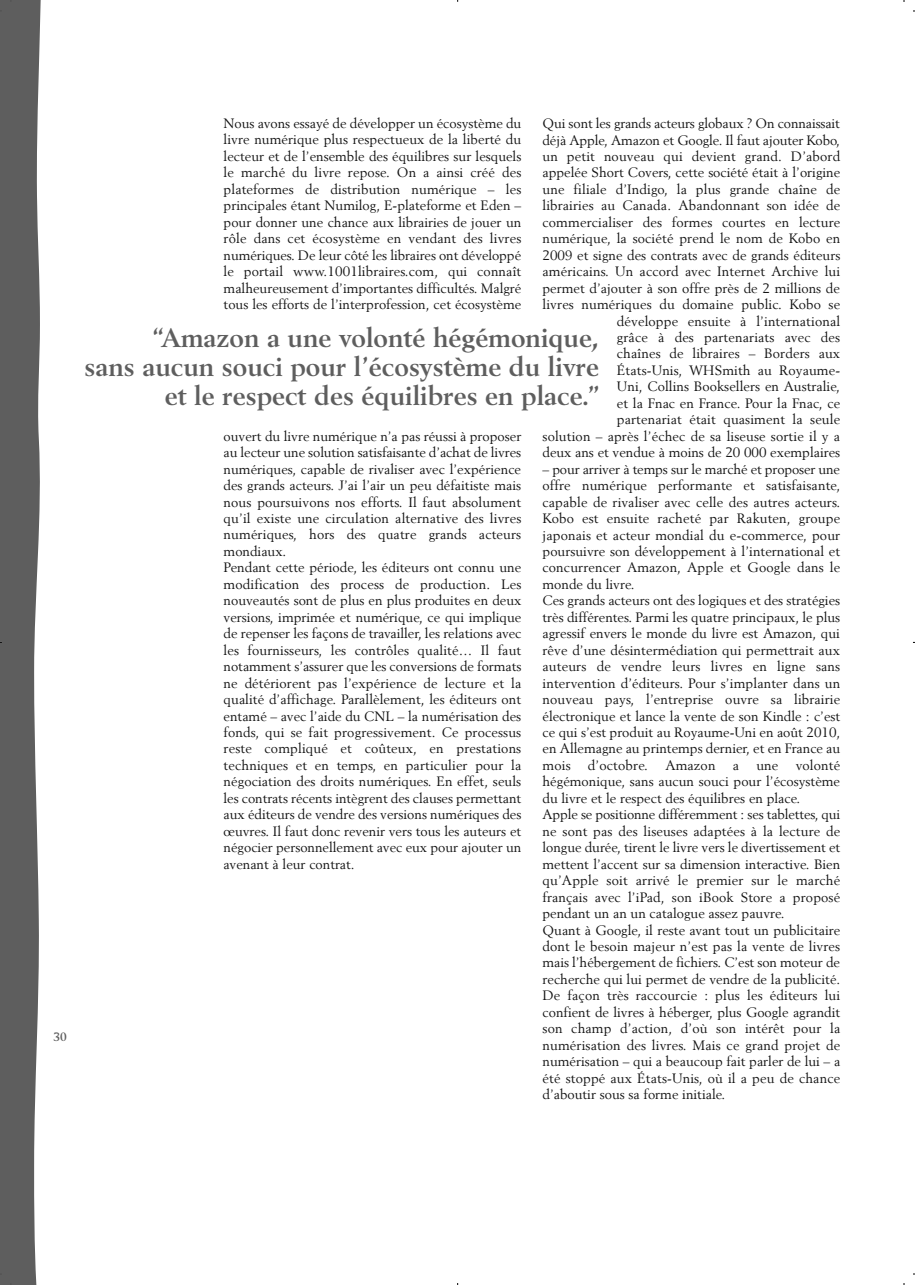
<style>
.page{position:relative;width:915px;height:1285px;background:#fff}
.page>*{position:absolute;margin:0;border:0;box-sizing:border-box;transform-origin:0 0}
.t1{font:700 27px/29.4px "Berling";color:#5e5e5e;text-align:right}
.t2{font:13.5px/16.5px "Berling";letter-spacing:.005em;color:#131313}
.t3{font:700 12px "Berling";color:#5e5e5e}
</style>
<div class="page">
<svg style="left:24px;top:0;width:17px;height:1285px;fill:#5e5e5e"></svg>
<hr style="left:437px;top:0;width:42px;height:1px;background:#000">
<hr style="left:437px;top:1284px;width:42px;height:1px;background:#000">
<div style="left:0;top:0;width:24px;height:1285px;background:#5e5e5e"></div>
<hr style="left:914px;top:621px;width:1px;height:42px;background:#000">
<p class="t3" style="left:54px;top:1032px;width:15px">30</p>
<p class="t2" style="left:224px;top:115px;width:299px;text-align:justify">Nous avons essayé de développer un écosystème du livre numérique plus respectueux de la liberté du lecteur et de l’ensemble des équilibres sur lesquels le marché du livre repose. On a ainsi créé des plateformes de distribution numérique – les principales étant Numilog, E-plateforme et Eden – pour donner une chance aux librairies de jouer un rôle dans cet écosystème en vendant des livres numériques. De leur côté les libraires ont développé le portail www.1001libraires.com, qui connaît malheureusement d’importantes difficultés. Malgré tous les efforts de l’interprofession, cet écosystème</p>
<p class="t2" style="left:542px;top:115px;width:299px;text-align:right">Qui sont les grands acteurs globaux ? On connaissait déjà Apple, Amazon et Google. Il faut ajouter Kobo, un petit nouveau qui devient grand. D’abord appelée Short Covers, cette société était à l’origine une filiale d’Indigo, la plus grande chaîne de librairies au Canada. Abandonnant son idée de commercialiser des formes courtes en lecture numérique, la société prend le nom de Kobo en 2009 et signe des contrats avec de grands éditeurs américains. Un accord avec Internet Archive lui permet d’ajouter à son offre près de 2 millions de livres numériques du domaine public. Kobo se développe ensuite à l’international<br>grâce à des partenariats avec des<br>chaînes de libraires – Borders aux<br>États-Unis, WHSmith au Royaume-<br>Uni, Collins Booksellers en Australie,<br>et la Fnac en France. Pour la Fnac, ce<br>partenariat était quasiment la seule<br>solution – après l’échec de sa liseuse sortie il y a deux ans et vendue à moins de 20 000 exemplaires</p>
<p class="t2" style="left:542px;top:461px;width:299px">– pour arriver à temps sur le marché et proposer une offre numérique performante et satisfaisante, capable de rivaliser avec celle des autres acteurs.<br>Kobo est ensuite racheté par Rakuten, groupe japonais et acteur mondial du e-commerce, pour poursuivre son développement à l’international et concurrencer Amazon, Apple et Google dans le monde du livre.<br>Ces grands acteurs ont des logiques et des stratégies très différentes. Parmi les quatre principaux, le plus agressif envers le monde du livre est Amazon, qui rêve d’une désintermédiation qui permettrait aux auteurs de vendre leurs livres en ligne sans intervention d’éditeurs. Pour s’implanter dans un nouveau pays, l’entreprise ouvre sa librairie électronique et lance la vente de son Kindle : c’est ce qui s’est produit au Royaume-Uni en août 2010, en Allemagne au printemps dernier, et en France au mois</p>
<h1 class="t1" style="left:84px;top:324px;width:516px">“Amazon a une volonté hégémonique,<br>sans aucun souci pour l’écosystème du livre et le respect des équilibres en place.”</h1>
<p class="t2" style="left:224px;top:428px;width:299px">ouvert du livre numérique n’a pas réussi à proposer au lecteur une solution satisfaisante d’achat de livres numériques, capable de rivaliser avec l’expérience des grands acteurs. J’ai l’air un peu défaitiste mais nous poursuivons nos efforts. Il faut absolument qu’il existe une circulation alternative des livres numériques, hors des quatre grands acteurs mondiaux.<br>Pendant cette période, les éditeurs ont connu une modification des process de production. Les nouveautés sont de plus en plus produites en deux versions, imprimée et numérique, ce qui implique de repenser les façons de travailler, les relations avec les fournisseurs, les contrôles qualité… Il faut notamment s’assurer que les conversions de formats ne détériorent pas l’expérience de lecture et la qualité d’affichage. Parallèlement, les éditeurs ont entamé – avec l’aide du CNL – la numérisation des fonds, qui se fait progressivement. Ce processus reste compliqué et coûteux, en prestations techniques et en temps, en particulier pour la négociation des droits numériques. En effet, seuls les contrats récents intègrent des clauses permettant aux éditeurs de vendre des versions numériques des œuvres. Il faut donc revenir vers tous les auteurs et négocier personnellement avec eux pour ajouter un avenant à leur contrat.</p>
<p class="t2" style="left:542px;top:757px;width:299px;text-indent:253px">volonté hégémonique, sans aucun souci pour l’écosystème du livre et le respect des équilibres en place.<br>Apple se positionne différemment : ses tablettes, qui ne sont pas des liseuses adaptées à la lecture de longue durée, tirent le livre vers le divertissement et mettent l’accent sur sa dimension interactive. Bien qu’Apple soit arrivé le premier sur le marché français avec l’iPad, son iBook Store a proposé pendant un an un catalogue assez pauvre.<br>Quant à Google, il reste avant tout un publicitaire dont le besoin majeur n’est pas la vente de livres mais l’hébergement de fichiers. C’est son moteur de recherche qui lui permet de vendre de la publicité.<br>De façon très raccourcie : plus les éditeurs lui confient de livres à héberger, plus Google agrandit son champ d’action, d’où son intérêt pour la numérisation des livres. Mais ce grand projet de numérisation – qui a beaucoup fait parler de lui – a été stoppé aux États-Unis, où il a peu de chance d’aboutir sous sa forme initiale.</p>
<p class="t2" style="left:588px;top:757px;width:62px">d’octobre.</p>
<p class="t2" style="left:665px;top:757px;width:52px">Amazon</p>
<p class="t2" style="left:733px;top:757px;width:8px">a</p>
<p class="t2" style="left:756px;top:757px;width:24px">une</p>
</div>
